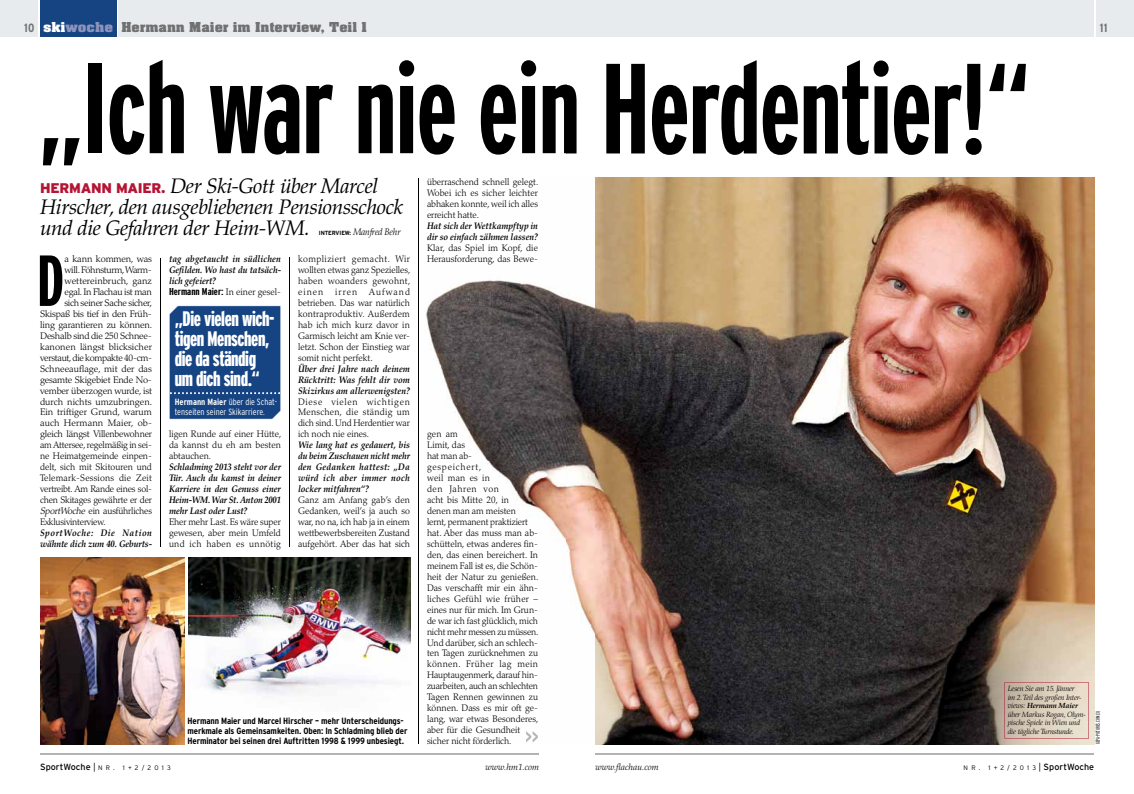
<style>
.page{position:relative;width:1134px;height:794px;background:#fff}
.page>*{position:absolute;margin:0;border:0;box-sizing:border-box;transform-origin:0 0}
.t1{font:700 extra-condensed 128px "Interstate";letter-spacing:-.01em;color:#000;scale:.95 1}
.t2{font:700 extra-condensed 72.1px "Interstate";color:#000}
.t3{font:italic 21px/21px "Palatino LT Std";letter-spacing:-.02em;color:#000}
.t4{font:900 extra-condensed 21px/20px "Interstate";letter-spacing:-.02em;color:#fff}
.t5{font:700 15px "Aachen Std";color:#707172;scale:1.1 1}
.t6{font:700 condensed 12px "Interstate";color:#707172}
.t7{font:700 extra-condensed 10px "Interstate";color:#000;scale:1.2 1}
.t8{font:300 9.5px/11px "Palatino LT Std";letter-spacing:-.005em;color:#000;text-align:justify;scale:.95 1}
.t9{font:italic 700 9.5px/11px "Palatino LT Std";color:#000;text-align:justify;scale:.9 1}
.t10{font:300 9.5px "Palatino LT Std";letter-spacing:-.005em;color:#000}
.t11{font:300 9.5px "Palatino LT Std";letter-spacing:-.035em;color:#000}
.t12{font:300 9.5px "Palatino LT Std";letter-spacing:-.025em;color:#000}
.t13{font:300 9.5px "Palatino LT Std";letter-spacing:.015em;color:#000;scale:.95 1}
.t14{font:300 9.5px "Palatino LT Std";letter-spacing:-.03em;color:#000}
.t15{font:italic 300 9.5px "Palatino LT Std";letter-spacing:-.02em;color:#000;scale:.94 1}
.t16{font:700 condensed 9px/10px "Interstate";letter-spacing:-.01em;color:#000;scale:1.05 1}
.t17{font:300 condensed 9px/10px "Interstate";color:#fff}
.t18{font:italic 300 9px "Palatino LT Std";color:#000}
.t19{font:9px "Interstate";color:#000}
.t20{font:italic 300 7.5px/8.5px "Palatino LT Std";letter-spacing:-.02em;color:#000}
.t21{font:300 6.5px "Interstate";color:#000}
.t22{font:300 extra-condensed 5.5px "Interstate";color:#000;scale:.95 1}
.s1{color:#fff}
.s2{color:#8c93bb}
.s3{font-family:"Interstate";font-weight:900;font-style:normal;font-size:14px;color:#b51434}
.s4{font-family:"Interstate";font-weight:700;font-style:normal;font-size:6px}
.s5{font-style:italic}
.s6{font-family:"Palatino LT Std";font-weight:300;font-stretch:normal;font-size:9.5px}
.s7{font-weight:700}
.s8{font-family:"Interstate";font-weight:700;font-stretch:condensed;font-size:18px;color:#b1b3b4}
.s9{font-weight:300}
.s10{font-weight:300;font-size:6.5px}
.s11{font-size:9px}
.s12{font-weight:400;font-size:9px}
</style>
<div class="page">
<div style="left:0;top:0;width:567px;height:37px;background:#e7ebed"></div>
<hr style="left:418px;top:178px;width:1px;height:566px;background:#000">
<hr style="left:289px;top:257px;width:1px;height:290px;background:#000">
<hr style="left:160px;top:258px;width:1px;height:289px;background:#000">
<img style="left:188px;top:558px;width:222px;height:138px">
<hr style="left:40px;top:753px;width:499px;height:1px;background:#b1b3b4">
<div style="left:169px;top:306px;width:112px;height:113px;background:#164483"></div>
<div style="left:39px;top:0;width:79px;height:37px;background:#fff"></div>
<div style="left:40px;top:0;width:77px;height:37px;background:#164483"></div>
<img style="left:40px;top:558px;width:145px;height:186px">
<img style="left:426px;top:280px;width:141px;height:295px">
<img style="left:427px;top:433px;width:31px;height:7px">
<img style="left:427px;top:441px;width:38px;height:9px">
<img style="left:427px;top:452px;width:44px;height:7px">
<img style="left:427px;top:463px;width:54px;height:10px">
<img style="left:427px;top:474px;width:63px;height:7px">
<img style="left:427px;top:485px;width:72px;height:9px">
<img style="left:427px;top:496px;width:82px;height:8px">
<img style="left:427px;top:507px;width:89px;height:7px">
<img style="left:427px;top:518px;width:101px;height:9px">
<img style="left:427px;top:529px;width:110px;height:7px">
<img style="left:427px;top:540px;width:110px;height:8px">
<img style="left:427px;top:551px;width:111px;height:8px">
<img style="left:427px;top:562px;width:110px;height:8px">
<img style="left:427px;top:573px;width:111px;height:2px">
<img style="left:567px;top:177px;width:528px;height:577px">
<div style="left:567px;top:0;width:567px;height:37px;background:#e7ebed"></div>
<hr style="left:1094px;top:0;width:1px;height:37px;background:#fff">
<hr style="left:595px;top:754px;width:499px;height:1px;background:#b1b3b4">
<img style="left:1094px;top:178px;width:1px;height:566px">
<svg style="left:1004px;top:682px;width:85px;height:56px;background:#d8c9b8"></svg>
<p class="t6" style="left:24px;top:20px;width:12px">10</p>
<h3 class="t5" style="left:43px;top:19px;width:296px"><span class="s1">ski</span><span class="s2">woche</span> Hermann Maier im Interview, Teil 1</h3>
<p class="t6" style="left:1100px;top:21px;width:9px">11</p>
<h1 class="t1" style="left:37px;top:31px;width:1048px">„Ich war nie ein Herdentier!“</h1>
<h3 class="t3" style="left:40px;top:175px;width:365px"><span class="s3">HERMANN MAIER.</span> Der Ski-Gott über Marcel<br>Hirscher, den ausgebliebenen Pensionsschock und die Gefahren der Heim-WM.</h3>
<p class="t15" style="left:319px;top:226px;width:88px"><span class="s4">INTERVIEW:</span> Manfred Behr</p>
<h2 class="t2" style="left:37px;top:237px;width:29px">D</h2>
<p class="t10" style="left:64px;top:253px;width:89px">a kann kommen, was</p>
<p class="t11" style="left:64px;top:264px;width:89px">will. Föhnsturm, Warm-</p>
<p class="t10" style="left:64px;top:275px;width:89px">wettereinbruch, ganz</p>
<p class="t12" style="left:64px;top:286px;width:89px">egal. In Flachau ist man</p>
<p class="t14" style="left:64px;top:297px;width:89px">sich seiner Sache sicher,</p>
<p class="t10" style="left:40px;top:308px;width:113px">Skispaß bis tief in den Früh-</p>
<p class="t10" style="left:40px;top:319px;width:114px">ling garantieren zu können.</p>
<p class="t12" style="left:40px;top:330px;width:113px">Deshalb sind die 250 Schnee-</p>
<p class="t10" style="left:40px;top:341px;width:114px">kanonen längst blicksicher</p>
<p class="t11" style="left:40px;top:352px;width:113px">verstaut, die kompakte 40-cm-</p>
<p class="t10" style="left:40px;top:363px;width:113px">Schneeauflage, mit der das</p>
<p class="t10" style="left:40px;top:374px;width:113px">gesamte Skigebiet Ende No-</p>
<p class="t10" style="left:40px;top:385px;width:113px">vember überzogen wurde, ist</p>
<p class="t10" style="left:40px;top:396px;width:114px">durch nichts umzubringen.</p>
<p class="t10" style="left:40px;top:407px;width:113px">Ein triftiger Grund, warum</p>
<p class="t10" style="left:40px;top:418px;width:114px">auch Hermann Maier, ob-</p>
<p class="t10" style="left:40px;top:428px;width:114px">gleich längst Villenbewohner</p>
<p class="t8" style="left:40px;top:440px;width:119px">am Attersee, regelmäßig in sei-</p>
<p class="t8" style="left:40px;top:451px;width:119px">ne Heimatgemeinde einpen-</p>
<p class="t8" style="left:40px;top:462px;width:119px">delt, sich mit Skitouren und</p>
<p class="t13" style="left:40px;top:472px;width:119px">Telemark-Sessions die Zeit</p>
<p class="t8" style="left:40px;top:483px;width:119px">vertreibt. Am Rande eines sol-</p>
<p class="t8" style="left:40px;top:494px;width:119px">chen Skitages gewährte er der</p>
<p class="t8" style="left:40px;top:505px;width:119px"><span class="s5">SportWoche</span> ein ausführliches</p>
<p class="t8" style="left:40px;top:516px;width:71px">Exklusivinterview.</p>
<p class="t9" style="left:40px;top:527px;width:126px">SportWoche: Die Nation wähnte dich zum 40. Geburts-</p>
<p class="t9" style="left:169px;top:253px;width:126px">tag abgetaucht in südlichen Gefilden. Wo hast du tatsäch&shy;lich gefeiert?</p>
<p class="t7" style="left:169px;top:285px;width:95px">Hermann Maier: <span class="s6">In einer gesel-</span></p>
<h3 class="t4" style="left:175px;top:309px;width:102px">„Die vielen wich&shy;tigen Menschen, die da ständig um dich sind.“</h3>
<p class="t17" style="left:175px;top:396px;width:104px"><span class="s7">Hermann Maier</span> über die Schat&shy;tenseiten seiner Skikarriere.</p>
<p class="t8" style="left:169px;top:429px;width:120px">ligen Runde auf einer Hütte, da kannst du eh am besten abtauchen.</p>
<p class="t9" style="left:169px;top:461px;width:126px">Schladming 2013 steht vor der Tür. Auch du kamst in deiner Karriere in den Genuss einer Heim-WM. War St. Anton 2001 mehr Last oder Lust?</p>
<p class="t8" style="left:169px;top:516px;width:119px">Eher mehr Last. Es wäre super gewesen, aber mein Umfeld und ich haben es unnötig</p>
<p class="t8" style="left:298px;top:253px;width:120px">kompliziert gemacht. Wir wollten etwas ganz Spezielles, haben woanders gewohnt, einen irren Aufwand betrieben. Das war natürlich kontraproduktiv. Außerdem hab ich mich kurz davor in Garmisch leicht am Knie ver&shy;letzt. Schon der Einstieg war somit nicht perfekt.</p>
<p class="t9" style="left:298px;top:363px;width:126px">Über drei Jahre nach deinem Rücktritt: Was fehlt dir vom Skizirkus am allerwenigsten?</p>
<p class="t8" style="left:298px;top:396px;width:119px">Diese vielen wichtigen Menschen, die ständig um dich sind. Und Herdentier war ich noch nie eines.</p>
<p class="t9" style="left:298px;top:440px;width:126px">Wie lang hat es gedauert, bis du beim Zuschauen nicht mehr den Gedanken hattest: „Da würd ich aber immer noch locker mitfahren“?</p>
<p class="t8" style="left:298px;top:494px;width:119px">Ganz am Anfang gab’s den Gedanken, weil’s ja auch so war, no na, ich hab ja in einem wettbewerbsbereiten Zustand aufgehört. Aber das hat sich</p>
<p class="t16" style="left:187px;top:715px;width:211px">Hermann Maier und Marcel Hirscher – mehr Unterscheidungs&shy;merkmale als Gemeinsamkeiten. Oben: In Schladming blieb der<br>Herminator bei seinen drei Auftritten 1998 &amp; 1999 unbesiegt.</p>
<p class="t8" style="left:427px;top:177px;width:119px">überraschend schnell gelegt.<br>Wobei ich es sicher leichter abhaken konnte, weil ich alles erreicht hatte.</p>
<p class="t9" style="left:427px;top:221px;width:125px">Hat sich der Wettkampftyp in dir so einfach zähmen lassen?</p>
<p class="t8" style="left:427px;top:243px;width:118px">Klar, das Spiel im Kopf, die<br>Herausforderung, das Bewe-</p>
<p class="t8" style="left:427px;top:429px;width:119px;text-align:left">gen am<br>Limit, das<br>hat man ab-<br>gespeichert,<br>weil man es in<br>den Jahren von<br>acht bis Mitte 20, in<br>denen man am meisten<br>lernt, permanent praktiziert hat. Aber das muss man ab&shy;schütteln, etwas anderes fin&shy;den, das einen bereichert. In meinem Fall ist es, die Schön&shy;heit der Natur zu genießen.<br>Das verschafft mir ein ähn&shy;liches Gefühl wie früher – eines nur für mich. Im Grun&shy;de war ich fast glücklich, mich nicht mehr messen zu müssen.<br>Und darüber, sich an schlech&shy;ten Tagen zurücknehmen zu können. Früher lag mein<br>Hauptaugenmerk, darauf hin&shy;zuarbeiten, auch an schlechten<br>Tagen Rennen gewinnen zu können. Dass es mir oft ge&shy;lang, war etwas Besonderes, aber für die Gesundheit sicher nicht förderlich. <span class="s8">&gt;&gt;</span></p>
<p class="t20" style="left:1008px;top:684px;width:80px">Lesen Sie am 15. Jänner<br>im 2. Teil des großen Inter&shy;views: <span class="s7">Hermann Maier </span>über Markus Rogan, Olym&shy;pische Spiele in Wien und die tägliche Turnstunde.</p>
<p class="t22" style="left:1094px;top:744px;width:37px;rotate:-90deg">GEPA-PICTURES.COM (3)</p>
<p class="t19" style="left:40px;top:761px;width:76px">SportWoche <span class="s9">|</span> <span class="s10">N R .</span></p>
<p class="t21" style="left:123px;top:763px;width:49px">1+2/2013</p>
<p class="t18" style="left:486px;top:761px;width:55px">www.hm1.com</p>
<p class="t18" style="left:595px;top:761px;width:65px">www.flachau.com</p>
<p class="t21" style="left:963px;top:763px;width:132px">N R . 1 + 2 / 2 0 1 3 <span class="s11">|</span> <span class="s12">SportWoche</span></p>
</div>
